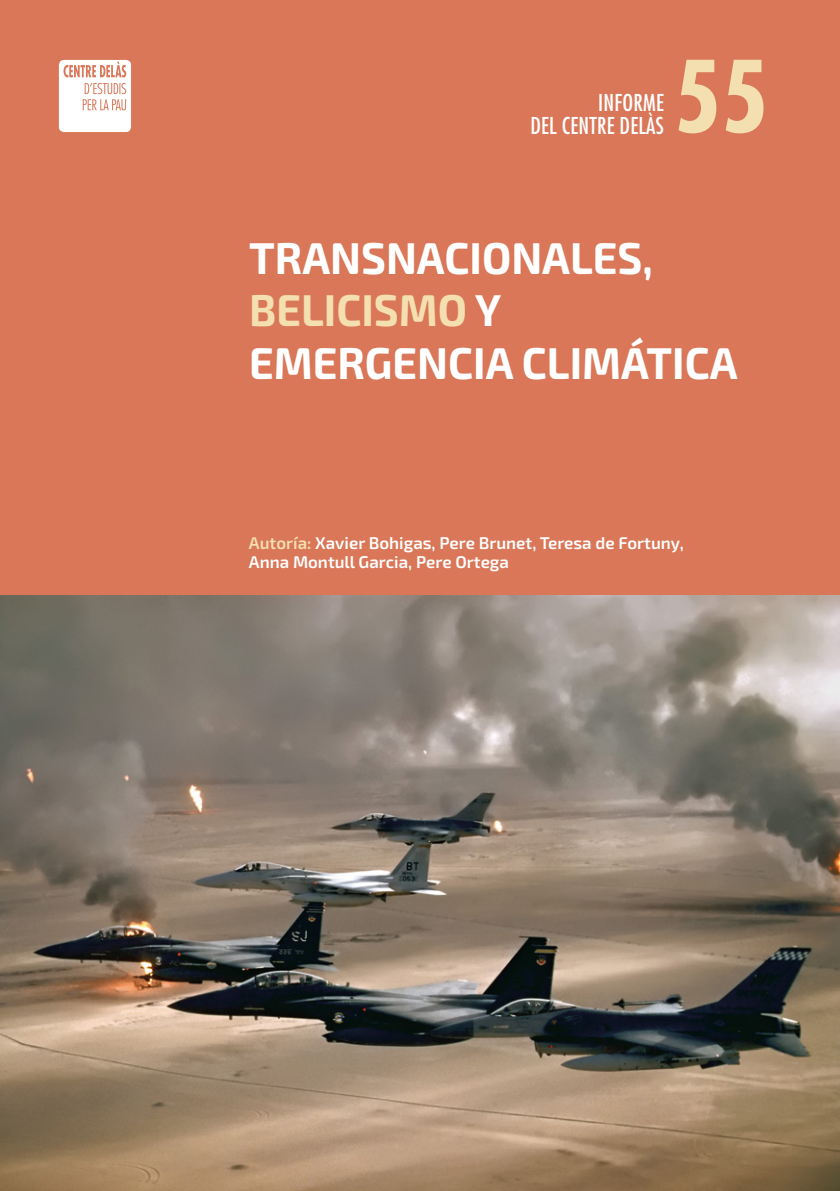
<style>
.page{position:relative;width:840px;height:1191px;background:#fff}
.page>*{position:absolute;margin:0;border:0;box-sizing:border-box;transform-origin:0 0}
.t1{font:700 condensed 96.2px "Futura";color:#f3dfaf}
.t2{font:700 44.6px/52.4px "Exo 2.0";color:#fff;scale:.96 1}
.t3{font:condensed 22.6px/22.6px "Futura";letter-spacing:.01em;color:#fff;text-align:right}
.t4{font:600 17px/19.8px "Exo 2.0";color:#fff}
.s1{color:#f3dfaf}
</style>
<div class="page">
<div style="left:0;top:0;width:839px;height:1191px;background:#d97758"></div>
<img style="left:0;top:595px;width:839px;height:596px">
<svg style="left:59px;top:60px;width:72px;height:72px;background:#f9ebe6"></svg>
<h3 class="t3" style="left:530px;top:91px;width:135px">INFORME<br>DEL CENTRE DELÀS</h3>
<h1 class="t1" style="left:673px;top:37px;width:96px">55</h1>
<h2 class="t2" style="left:249px;top:233px;width:510px">TRANSNACIONALES,<br><span class="s1">BELICISMO</span> Y<br>EMERGENCIA CLIMÁTICA</h2>
<p class="t4" style="left:249px;top:533px;width:436px"><span class="s1">Autoría:</span> Xavier Bohigas, Pere Brunet, Teresa de Fortuny,<br>Anna Montull Garcia, Pere Ortega</p>
</div>
